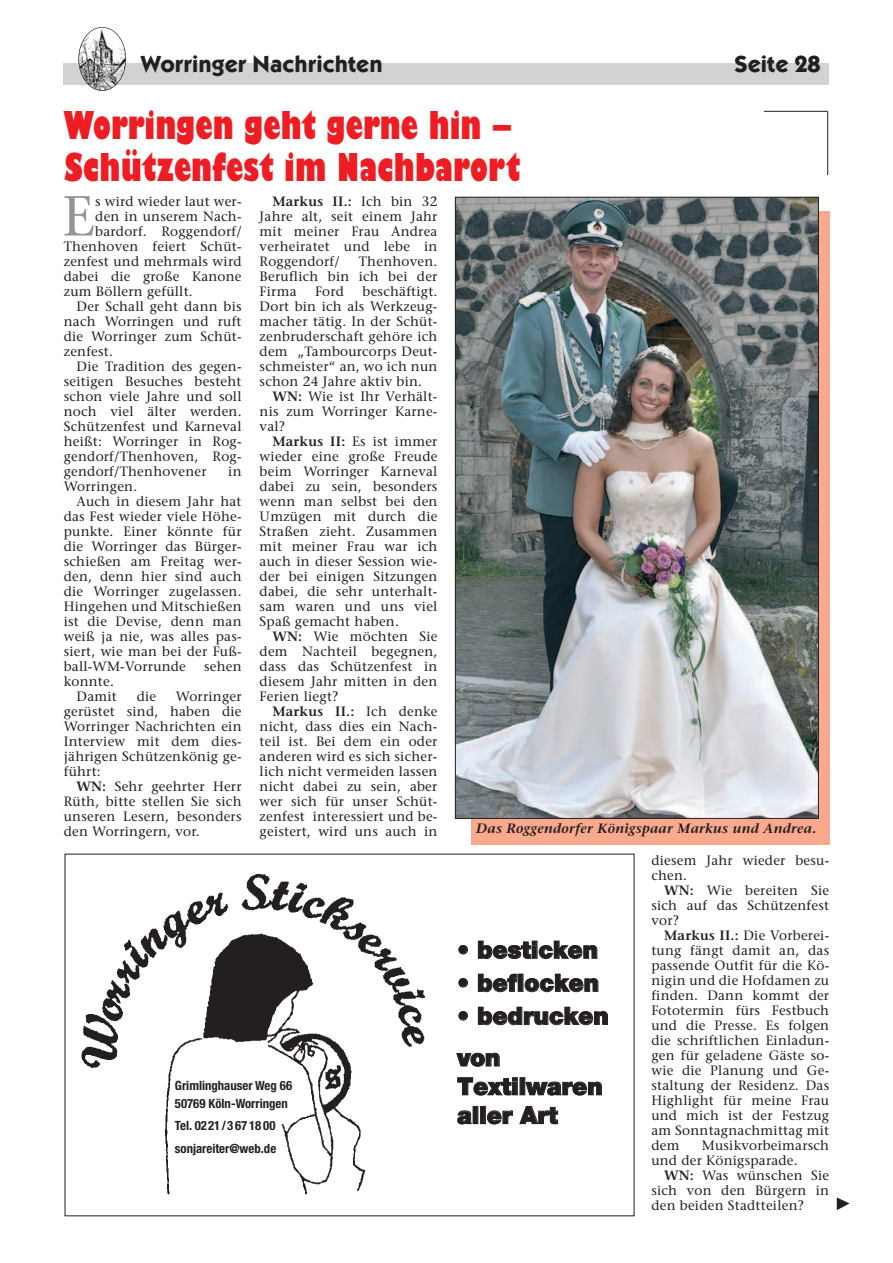
<style>
.page{position:relative;width:893px;height:1263px;background:#fff}
.page>*{position:absolute;margin:0;border:0;box-sizing:border-box;transform-origin:0 0}
.t1{font:56.25px "Stone Serif";color:#939598}
.t2{font:800 condensed 42px/42px "Giltus T";color:#ee1d23}
.t3{font:900 24px/41.5px "Helvetica Neue";letter-spacing:-.005em;color:#231f20}
.t4{font:700 24px "Kabel Itc T";color:#231f20}
.t5{font:13.5px/15px "Stone Serif";letter-spacing:.015em;color:#231f20;text-align:justify}
.t6{font:italic 600 13.5px "Stone Serif";letter-spacing:.02em;color:#231f20}
.t7{font:700 condensed 12.75px/18.1px "Helvetica Neue";color:#231f20}
.s1{font-weight:600}
</style>
<div class="page">
<div style="left:64px;top:64px;width:765px;height:21px;background:#d1d2d4"></div>
<img style="left:79px;top:27px;width:47px;height:64px;border-radius:50%">
<div style="left:78px;top:27px;width:48px;height:64px;border:1px solid #231f20;border-radius:50%"></div>
<img style="left:81px;top:874px;width:345px;height:321px">
<hr style="left:764px;top:111px;width:64px;height:1px;background:#231f20">
<hr style="left:827px;top:111px;width:1px;height:64px;background:#231f20">
<div style="left:471px;top:212px;width:358px;height:633px;background:#f8a98e"></div>
<img style="left:457px;top:199px;width:360px;height:618px">
<svg style="left:837px;top:1197px;width:12px;height:13px"></svg>
<h3 class="t4" style="left:140px;top:49px;width:244px">Worringer Nachrichten</h3>
<h3 class="t4" style="left:734px;top:49px;width:88px">Seite 28</h3>
<h2 class="t2" style="left:64px;top:104px;width:458px">Worringen geht gerne hin –<br>Schützenfest im Nachbarort</h2>
<h1 class="t1" style="left:62px;top:194px;width:34px">E</h1>
<p class="t5" style="left:95px;top:195px;width:148px">s wird wieder laut wer-</p>
<p class="t5" style="left:95px;top:210px;width:148px">den in unserem Nach-</p>
<p class="t5" style="left:95px;top:225px;width:148px">bardorf. Roggendorf/</p>
<p class="t5" style="left:64px;top:240px;width:179px">Thenhoven feiert Schüt-</p>
<p class="t5" style="left:64px;top:255px;width:179px">zenfest und mehrmals wird</p>
<p class="t5" style="left:64px;top:270px;width:179px">dabei die große Kanone</p>
<p class="t5" style="left:64px;top:285px;width:131px">zum Böllern gefüllt.</p>
<p class="t5" style="left:77px;top:300px;width:167px">Der Schall geht dann bis</p>
<p class="t5" style="left:64px;top:315px;width:179px">nach Worringen und ruft</p>
<p class="t5" style="left:64px;top:330px;width:179px">die Worringer zum Schüt-</p>
<p class="t5" style="left:64px;top:345px;width:51px">zenfest.</p>
<p class="t5" style="left:77px;top:360px;width:167px">Die Tradition des gegen-</p>
<p class="t5" style="left:64px;top:375px;width:179px">seitigen Besuches besteht</p>
<p class="t5" style="left:64px;top:390px;width:179px">schon viele Jahre und soll</p>
<p class="t5" style="left:64px;top:405px;width:179px">noch viel älter werden.</p>
<p class="t5" style="left:64px;top:420px;width:179px">Schützenfest und Karneval</p>
<p class="t5" style="left:64px;top:435px;width:179px">heißt: Worringer in Rog-</p>
<p class="t5" style="left:64px;top:450px;width:179px">gendorf/Thenhoven, Rog-</p>
<p class="t5" style="left:64px;top:465px;width:144px">gendorf/Thenhovener</p>
<p class="t5" style="left:228px;top:465px;width:15px">in</p>
<p class="t5" style="left:64px;top:480px;width:75px">Worringen.</p>
<p class="t5" style="left:77px;top:495px;width:167px">Auch in diesem Jahr hat</p>
<p class="t5" style="left:64px;top:510px;width:179px">das Fest wieder viele Höhe-</p>
<p class="t5" style="left:64px;top:525px;width:179px">punkte. Einer könnte für</p>
<p class="t5" style="left:64px;top:540px;width:179px">die Worringer das Bürger-</p>
<p class="t5" style="left:64px;top:555px;width:179px">schießen am Freitag wer-</p>
<p class="t5" style="left:64px;top:570px;width:179px">den, denn hier sind auch</p>
<p class="t5" style="left:64px;top:585px;width:179px">die Worringer zugelassen.</p>
<p class="t5" style="left:64px;top:600px;width:179px">Hingehen und Mitschießen</p>
<p class="t5" style="left:64px;top:615px;width:179px">ist die Devise, denn man</p>
<p class="t5" style="left:64px;top:630px;width:179px">weiß ja nie, was alles pas-</p>
<p class="t5" style="left:64px;top:645px;width:179px">siert, wie man bei der Fuß-</p>
<p class="t5" style="left:64px;top:660px;width:124px">ball-WM-Vorrunde</p>
<p class="t5" style="left:204px;top:660px;width:39px">sehen</p>
<p class="t5" style="left:64px;top:675px;width:55px;text-align:right">konnte.<br>Damit</p>
<p class="t5" style="left:137px;top:690px;width:21px">die</p>
<p class="t5" style="left:64px;top:690px;width:179px;text-indent:112px">Worringer gerüstet sind, haben die Worringer Nachrichten ein Interview mit dem dies&shy;jährigen Schützenkönig ge&shy;führt:</p>
<p class="t5" style="left:64px;top:780px;width:179px;text-indent:13px"><span class="s1">WN:</span> Sehr geehrter Herr Rüth, bitte stellen Sie sich unseren Lesern, besonders den Worringern, vor.</p>
<p class="t5" style="left:260px;top:195px;width:179px;text-indent:13px"><span class="s1">Markus II.:</span> Ich bin 32<br>Jahre alt, seit einem Jahr mit meiner Frau Andrea verheiratet und lebe in Roggendorf/</p>
<p class="t5" style="left:260px;top:255px;width:179px;text-indent:99px">Thenhoven.<br>Beruflich bin ich bei der Firma</p>
<p class="t5" style="left:260px;top:285px;width:179px;text-indent:103px">beschäftigt.<br>Dort bin ich als Werkzeug&shy;macher tätig. In der Schüt&shy;zenbruderschaft gehöre ich dem „Tambourcorps Deut&shy;schmeister“ an, wo ich nun schon 24 Jahre aktiv bin.</p>
<p class="t5" style="left:260px;top:390px;width:179px;text-indent:13px"><span class="s1">WN:</span> Wie ist Ihr Verhält&shy;nis zum Worringer Karne&shy;val?</p>
<p class="t5" style="left:260px;top:435px;width:179px;text-indent:13px"><span class="s1">Markus II:</span> Es ist immer wieder eine große Freude beim Worringer Karneval dabei zu sein, besonders wenn man selbst bei den Umzügen mit durch die Straßen zieht. Zusammen mit meiner Frau war ich auch in dieser Session wie&shy;der bei einigen Sitzungen dabei, die sehr unterhalt&shy;sam waren und uns viel Spaß gemacht haben.</p>
<p class="t5" style="left:260px;top:630px;width:179px;text-indent:13px"><span class="s1">WN:</span> Wie möchten Sie dem Nachteil begegnen, dass das Schützenfest in diesem Jahr mitten in den Ferien liegt?</p>
<p class="t5" style="left:260px;top:705px;width:179px;text-indent:13px"><span class="s1">Markus II.:</span> Ich denke nicht, dass dies ein Nach&shy;teil ist. Bei dem ein oder anderen wird es sich sicher&shy;lich nicht vermeiden lassen nicht dabei zu sein, aber wer sich für unser Schüt&shy;zenfest interessiert und be&shy;geistert, wird uns auch in</p>
<p class="t5" style="left:315px;top:285px;width:31px">Ford</p>
<p class="t7" style="left:175px;top:1076px;width:119px">Grimlinghauser Weg 66<br>50769 Köln-Worringen</p>
<p class="t7" style="left:175px;top:1114px;width:103px;line-height:22.4px">Tel. 0221/3 67 18 00 sonjareiter@web.de</p>
<p class="t6" style="left:476px;top:823px;width:342px">Das Roggendorfer Königspaar Markus und Andrea.</p>
<h3 class="t3" style="left:457px;top:931px;width:142px">• besticken</h3>
<h3 class="t3" style="left:457px;top:964px;width:144px">• beflocken</h3>
<h3 class="t3" style="left:457px;top:997px;width:153px">• bedrucken von</h3>
<h3 class="t3" style="left:457px;top:1074px;width:147px;line-height:28.8px">Textilwaren aller Art</h3>
<p class="t5" style="left:651px;top:854px;width:179px">diesem Jahr wieder besu&shy;chen.</p>
<p class="t5" style="left:651px;top:884px;width:179px;text-indent:13px"><span class="s1">WN:</span> Wie bereiten Sie sich auf das Schützenfest vor?</p>
<p class="t5" style="left:651px;top:929px;width:179px;text-indent:13px"><span class="s1">Markus II.:</span> Die Vorberei&shy;tung fängt damit an, das passende Outfit für die Kö&shy;nigin und die Hofdamen zu finden. Dann kommt der Fototermin fürs Festbuch und die Presse. Es folgen die schriftlichen Einladun&shy;gen für geladene Gäste so&shy;wie die Planung und Ge&shy;staltung der Residenz. Das Highlight für meine Frau und mich ist der Festzug am Sonntagnachmittag mit dem</p>
<p class="t5" style="left:651px;top:1139px;width:179px;text-indent:50px">Musikvorbeimarsch und der Königsparade.</p>
<p class="t5" style="left:651px;top:1169px;width:179px;text-indent:13px"><span class="s1">WN:</span> Was wünschen Sie sich von den Bürgern in den beiden Stadtteilen?</p>
</div>
